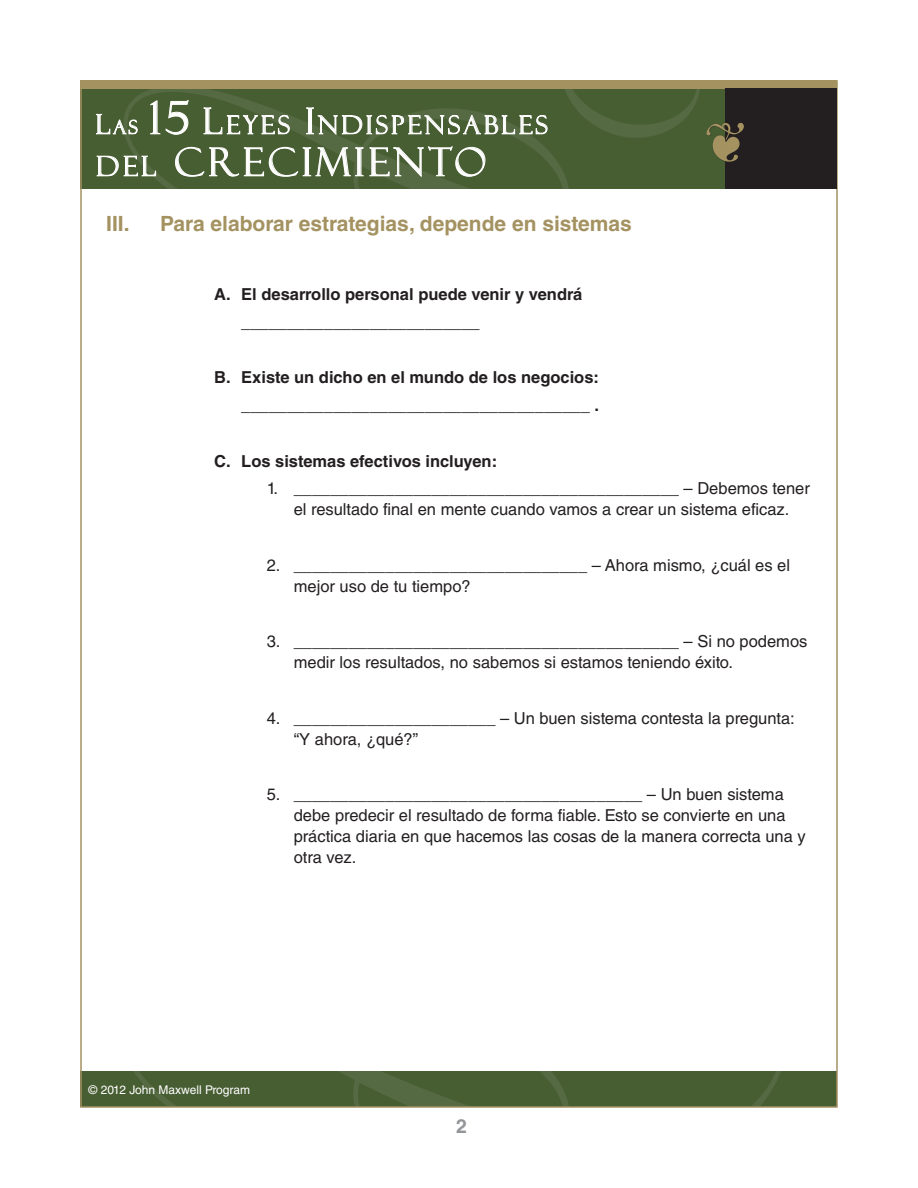
<style>
.page{position:relative;width:918px;height:1188px;background:#fff}
.page>*{position:absolute;margin:0;border:0;box-sizing:border-box;transform-origin:0 0}
.t1{font:39px "Felix Titling MT Std";letter-spacing:.1em;color:#fff}
.t2{font:25.2px "Felix Titling MT Std";letter-spacing:.13em;color:#fff}
.Roman_Numeral_GOLD{font:700 21px "Helvetica LT Std";color:#a49261}
.t3{font:700 19.5px "Helvetica LT Std";color:#939598}
.t4{font:18.9px "Felix Titling MT Std";color:#fff}
.Triple_Indent{font:16.5px/21px "Helvetica LT Std";color:#231f20}
.Doubel_Indent{font:700 16.5px "Helvetica LT Std";color:#231f20}
.t5{font:12px "Helvetica LT Std";color:#fff}
.s1{font-size:45px}
.s2{font-size:36px}
.s3{font-size:27.3px}
.s4{font-size:27px}
</style>
<div class="page">
<div style="left:80px;top:1071px;width:757px;height:36px;background:#475d32"></div>
<img style="left:134px;top:1071px;width:647px;height:34px">
<div style="left:80px;top:80px;width:757px;height:109px;background:#475d32"></div>
<img style="left:125px;top:89px;width:575px;height:100px">
<div style="left:80px;top:80px;width:757px;height:9px;background:#a49261"></div>
<div style="left:725px;top:89px;width:112px;height:100px;background:#231f20"></div>
<div style="left:707px;top:123px;width:38px;height:40px;background:#231f20;opacity:.75"></div>
<svg style="left:96px;top:114px;width:42px;height:23px"></svg>
<svg style="left:150px;top:100px;width:39px;height:35px"></svg>
<svg style="left:203px;top:107px;width:87px;height:28px"></svg>
<svg style="left:306px;top:107px;width:242px;height:29px"></svg>
<svg style="left:96px;top:155px;width:60px;height:22px"></svg>
<svg style="left:175px;top:146px;width:311px;height:32px"></svg>
<svg style="left:707px;top:123px;width:37px;height:39px"></svg>
<h2 class="t2" style="left:149px;top:110px;width:400px"><span class="s1">15</span> <span class="s2">L</span>EYES <span class="s2">I</span>NDISPENSABLES</h2>
<h1 class="t1" style="left:96px;top:140px;width:392px"><span class="s3">DEL</span> CRECIMIENTO</h1>
<p class="Roman_Numeral_GOLD" style="left:106px;top:211px;width:25px">III.</p>
<p class="Roman_Numeral_GOLD" style="left:160px;top:211px;width:473px">Para elaborar estrategias, depende en sistemas</p>
<p class="t4" style="left:96px;top:116px;width:43px"><span class="s4">L</span>AS</p>
<p class="Doubel_Indent" style="left:214px;top:284px;width:370px">A. El desarrollo personal puede venir y vendrá</p>
<p class="Doubel_Indent" style="left:241px;top:312px;width:240px">__________________________</p>
<p class="Doubel_Indent" style="left:214px;top:367px;width:386px">B. Existe un dicho en el mundo de los negocios:</p>
<p class="Doubel_Indent" style="left:241px;top:395px;width:359px">______________________________________ .</p>
<p class="Doubel_Indent" style="left:214px;top:451px;width:284px">C. Los sistemas efectivos incluyen:</p>
<p class="Triple_Indent" style="left:267px;top:478px;width:545px;text-align:center">1. __________________________________________ – Debemos tener el resultado final en mente cuando vamos a crear un sistema eficaz.</p>
<p class="Triple_Indent" style="left:294px;top:555px;width:498px;text-indent:-27px">2. ________________________________ – Ahora mismo, ¿cuál es el mejor uso de tu tiempo?</p>
<p class="Triple_Indent" style="left:294px;top:631px;width:515px;text-indent:-27px">3. __________________________________________ – Si no podemos medir los resultados, no sabemos si estamos teniendo éxito.</p>
<p class="Triple_Indent" style="left:294px;top:708px;width:502px;text-indent:-27px">4. ______________________ – Un buen sistema contesta la pregunta: “Y ahora, ¿qué?”</p>
<p class="Triple_Indent" style="left:294px;top:784px;width:514px;text-indent:-27px">5. ______________________________________ – Un buen sistema debe predecir el resultado de forma fiable. Esto se convierte en una práctica diaria en que hacemos las cosas de la manera correcta una y otra vez.</p>
<p class="t5" style="left:89px;top:1083px;width:163px">© 2012 John Maxwell Program</p>
<p class="t3" style="left:456px;top:1114px;width:12px">2</p>
</div>
